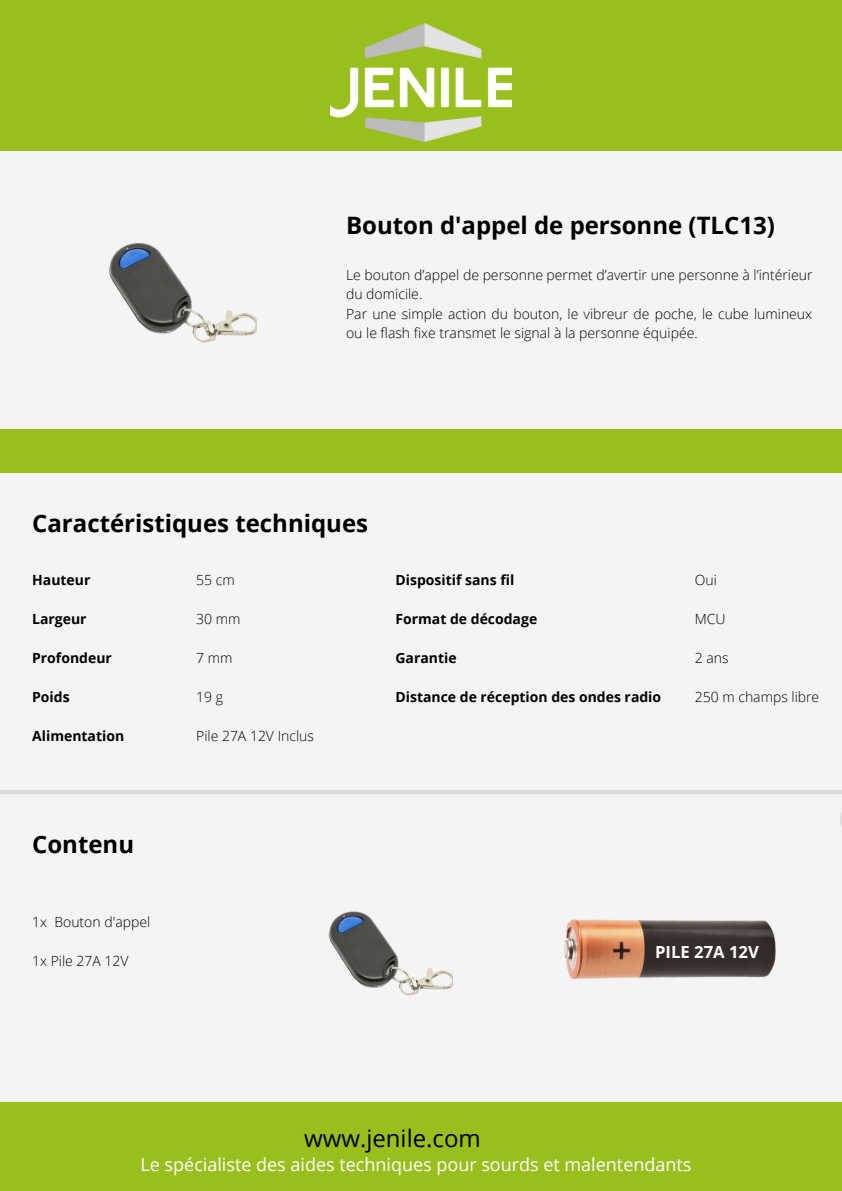
<style>
.page{position:relative;width:842px;height:1191px;background:#fff}
.page>*{position:absolute;margin:0;border:0;box-sizing:border-box;transform-origin:0 0}
.t1{font:700 24px "Open Sans";color:#000}
.t2{font:24px "Open Sans";color:#000}
.t3{font:18px "Open Sans";color:#fff}
.t4{font:700 16.7px "Open Sans";color:#fff}
.t5{font:300 14px/19.5px "Open Sans";color:#000}
.t6{font:700 14px "Open Sans";color:#000}
</style>
<div class="page">
<div style="left:0;top:0;width:842px;height:1190px;background:#98bf1d"></div>
<img style="left:330px;top:23px;width:181px;height:119px">
<div style="left:0;top:152px;width:842px;height:276px;background:#f4f4f4"></div>
<div style="left:0;top:473px;width:842px;height:628px;background:#f4f4f4"></div>
<svg style="left:0;top:789px;width:842px;height:52px;fill:#f4f4f4"></svg>
<img style="left:41px;top:182px;width:216px;height:216px">
<img style="left:271px;top:860px;width:182px;height:181px">
<img style="left:550px;top:887px;width:236px;height:127px">
<p class="t1" style="left:346px;top:209px;width:430px">Bouton d'appel de personne (TLC13)</p>
<p class="t5" style="left:346px;top:264px;width:468px">Le bouton d’appel de personne permet d’avertir une personne à l’intérieur du domicile.</p>
<p class="t5" style="left:346px;top:303px;width:468px">Par une simple action du bouton, le vibreur de poche, le cube lumineux ou le flash fixe transmet le signal à la personne équipée.</p>
<p class="t1" style="left:32px;top:506px;width:337px">Caractéristiques techniques</p>
<p class="t6" style="left:32px;top:569px;width:60px">Hauteur</p>
<p class="t6" style="left:32px;top:608px;width:56px">Largeur</p>
<p class="t6" style="left:32px;top:647px;width:81px">Profondeur</p>
<p class="t6" style="left:32px;top:686px;width:39px">Poids</p>
<p class="t6" style="left:32px;top:725px;width:94px">Alimentation</p>
<p class="t5" style="left:196px;top:569px;width:40px">55 cm</p>
<p class="t5" style="left:196px;top:608px;width:46px">30 mm</p>
<p class="t5" style="left:196px;top:647px;width:38px">7 mm</p>
<p class="t5" style="left:196px;top:686px;width:28px">19 g</p>
<p class="t5" style="left:196px;top:725px;width:119px">Pile 27A 12V Inclus</p>
<p class="t6" style="left:395px;top:569px;width:120px">Dispositif sans fil</p>
<p class="t6" style="left:395px;top:608px;width:143px">Format de décodage</p>
<p class="t6" style="left:395px;top:647px;width:63px">Garantie</p>
<p class="t6" style="left:395px;top:686px;width:267px">Distance de réception des ondes radio</p>
<p class="t5" style="left:695px;top:569px;width:24px">Oui</p>
<p class="t5" style="left:695px;top:608px;width:32px">MCU</p>
<p class="t5" style="left:695px;top:647px;width:35px">2 ans</p>
<p class="t5" style="left:695px;top:686px;width:126px">250 m champs libre</p>
<p class="t1" style="left:32px;top:827px;width:103px">Contenu</p>
<p class="t5" style="left:32px;top:911px;width:120px">1x Bouton d'appel</p>
<p class="t5" style="left:32px;top:950px;width:98px">1x Pile 27A 12V</p>
<p class="t4" style="left:655px;top:939px;width:105px">PILE 27A 12V</p>
<p class="t2" style="left:304px;top:1120px;width:178px">www.jenile.com</p>
<p class="t3" style="left:141px;top:1151px;width:552px">Le spécialiste des aides techniques pour sourds et malentendants</p>
</div>
